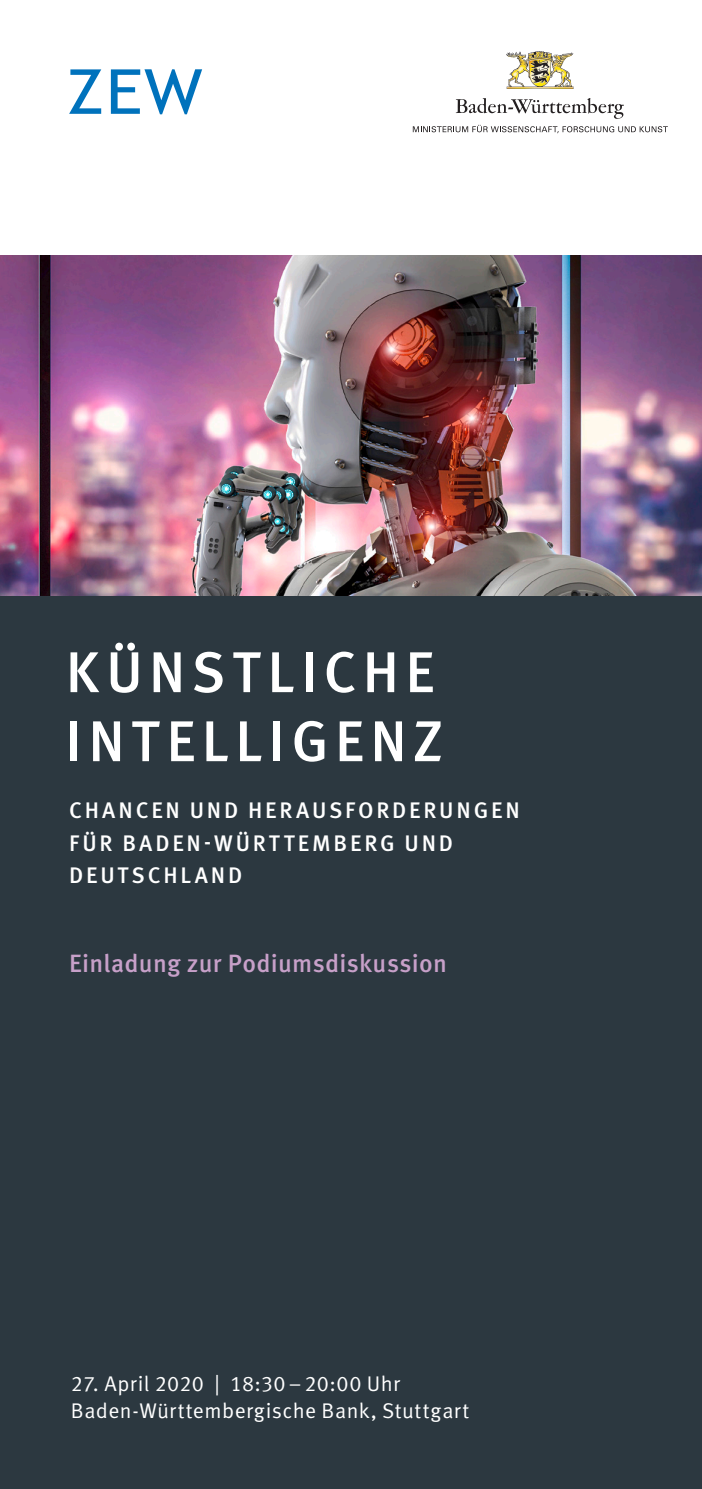
<style>
.page{position:relative;width:702px;height:1489px;background:#fff}
.page>*{position:absolute;margin:0;border:0;box-sizing:border-box;transform-origin:0 0}
.t1{font:500 57.5px/69px "Meta Pro";letter-spacing:.105em;color:#fff}
.blauer_text_untertit{font:500 25px "Meta Pro";letter-spacing:.01em;color:#c7a0c9}
.blauer_text_untertit-2{font:500 22.5px/32.5px "Meta Pro";letter-spacing:.125em;color:#fff}
.blauer_text_untertit-3{font:21.25px "Meta Pro";letter-spacing:.02em;color:#fff}
</style>
<div class="page">
<div style="left:0;top:569px;width:702px;height:919px;background:#2c3840"></div>
<svg style="left:69px;top:69px;width:32px;height:45px"></svg>
<svg style="left:111px;top:69px;width:91px;height:45px"></svg>
<img style="left:506px;top:52px;width:68px;height:37px">
<svg style="left:456px;top:98px;width:168px;height:21px"></svg>
<svg style="left:413px;top:125px;width:254px;height:8px"></svg>
<img style="left:0;top:255px;width:702px;height:340px">
<p class="t1" style="left:66px;top:639px;width:379px">KÜNSTLICHE<br>INTELLIGENZ</p>
<p class="blauer_text_untertit-2" style="left:69px;top:794px;width:452px">CHANCEN UND HERAUSFORDERUNGEN<br>FÜR BADEN-WÜRTTEMBERG UND<br>DEUTSCHLAND</p>
<p class="blauer_text_untertit" style="left:69px;top:947px;width:379px">Einladung zur Podiumsdiskussion</p>
<p class="blauer_text_untertit-3" style="left:71px;top:1369px;width:330px">27. April 2020 | 18:30–20:00 Uhr</p>
<p class="blauer_text_untertit-3" style="left:71px;top:1396px;width:400px">Baden-Württembergische Bank, Stuttgart</p>
</div>
